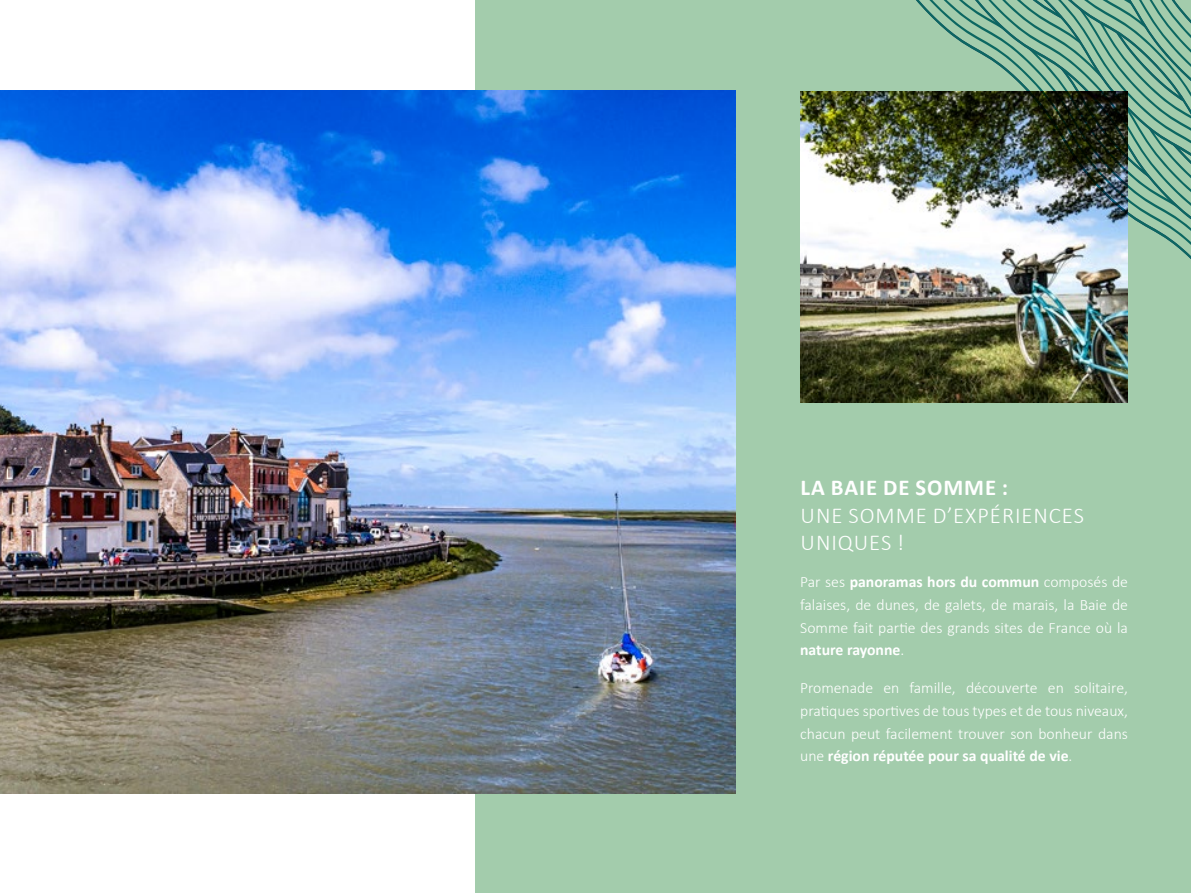
<style>
.page{position:relative;width:1191px;height:893px;background:#fff}
.page>*{position:absolute;margin:0;border:0;box-sizing:border-box;transform-origin:0 0}
.t1{font:300 22.75px/27.3px "Calibri";letter-spacing:.04em;color:#fff}
.t2{font:700 22.75px "Calibri";letter-spacing:.04em;color:#fff}
.t3{font:300 15.75px/22.8px "Calibri";color:#fff;text-align:justify}
.s1{font-weight:700}
</style>
<div class="page">
<div style="left:475px;top:0;width:716px;height:893px;background:#a3ccac"></div>
<img style="left:0;top:90px;width:736px;height:704px">
<img style="left:800px;top:391px;width:328px;height:11px">
<img style="left:849px;top:0;width:342px;height:157px">
<img style="left:800px;top:157px;width:391px;height:117px">
<img style="left:695px;top:176px;width:408px;height:14px">
<svg style="left:691px;top:190px;width:419px;height:201px;background:#78ade1"></svg>
<img style="left:728px;top:202px;width:391px;height:189px">
<img style="left:813px;top:277px;width:315px;height:114px">
<h1 class="t2" style="left:800px;top:472px;width:209px">LA BAIE DE SOMME :</h1>
<h1 class="t1" style="left:800px;top:501px;width:285px">UNE SOMME D’EXPÉRIENCES<br>UNIQUES !</h1>
<p class="t3" style="left:800px;top:570px;width:329px">Par ses <span class="s1">panoramas hors du commun</span> composés de falaises, de dunes, de galets, de marais, la Baie de Somme fait partie des grands sites de France où la <span class="s1">nature rayonne</span>.</p>
<p class="t3" style="left:800px;top:676px;width:329px">Promenade en famille, découverte en solitaire, pratiques sportives de tous types et de tous niveaux, chacun peut facilement trouver son bonheur dans une <span class="s1">région réputée pour sa qualité de vie</span>.</p>
</div>
